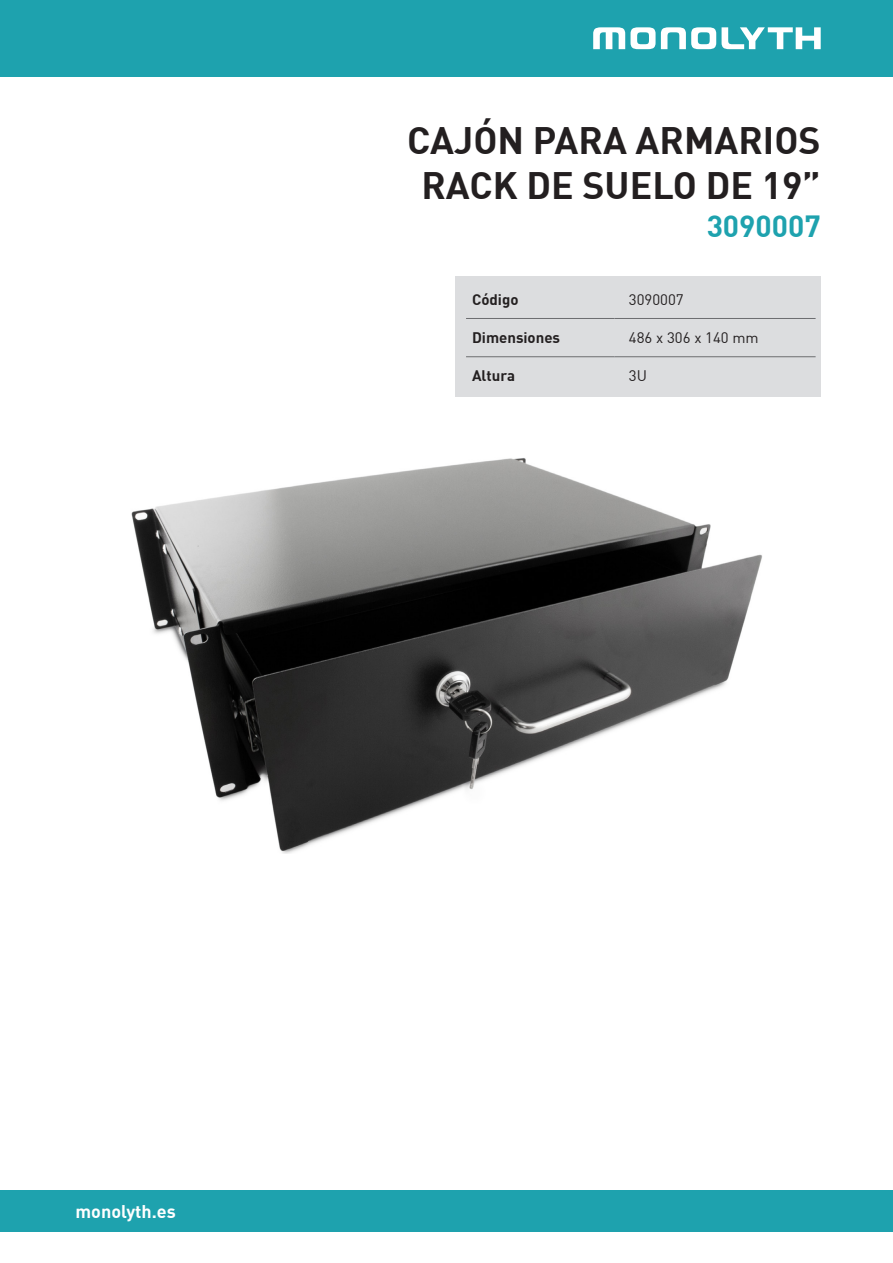
<style>
.page{position:relative;width:893px;height:1263px;background:#fff}
.page>*{position:absolute;margin:0;border:0;box-sizing:border-box;transform-origin:0 0}
.t1{font:700 37.5px/45px "DIN";color:#231f20;text-align:center}
.t2{font:700 30px "DIN";color:#1ea2ae}
.t3{font:700 18px "DIN";color:#fff}
.t4{font:700 15px "DIN";color:#231f20}
.Estilo_de_párrafo_1{font:15px "DIN";color:#231f20}
</style>
<div class="page">
<img style="left:131px;top:458px;width:631px;height:395px">
<div style="left:0;top:0;width:893px;height:77px;background:#1ea2ae"></div>
<svg style="left:593px;top:27px;width:123px;height:22px"></svg>
<svg style="left:722px;top:27px;width:99px;height:22px"></svg>
<div style="left:0;top:1191px;width:893px;height:41px;background:#1ea2ae"></div>
<div style="left:455px;top:276px;width:366px;height:120px;background:#dcdddf"></div>
<hr style="left:466px;top:318px;width:148px;height:1px;background:#6c6d70">
<hr style="left:614px;top:318px;width:202px;height:1px;background:#6c6d70">
<hr style="left:466px;top:356px;width:148px;height:1px;background:#6c6d70">
<hr style="left:614px;top:356px;width:202px;height:1px;background:#6c6d70">
<p class="t1" style="left:407px;top:117px;width:415px">CAJÓN PARA ARMARIOS<br>RACK DE SUELO DE 19”</p>
<p class="t2" style="left:707px;top:206px;width:116px">3090007</p>
<p class="t4" style="left:472px;top:289px;width:48px">Código</p>
<p class="Estilo_de_párrafo_1" style="left:629px;top:290px;width:56px">3090007</p>
<p class="t4" style="left:472px;top:328px;width:90px">Dimensiones</p>
<p class="Estilo_de_párrafo_1" style="left:629px;top:328px;width:131px">486 x 306 x 140 mm</p>
<p class="t4" style="left:472px;top:366px;width:45px">Altura</p>
<p class="Estilo_de_párrafo_1" style="left:629px;top:366px;width:20px">3U</p>
<p class="t3" style="left:75px;top:1199px;width:102px">monolyth.es</p>
</div>
